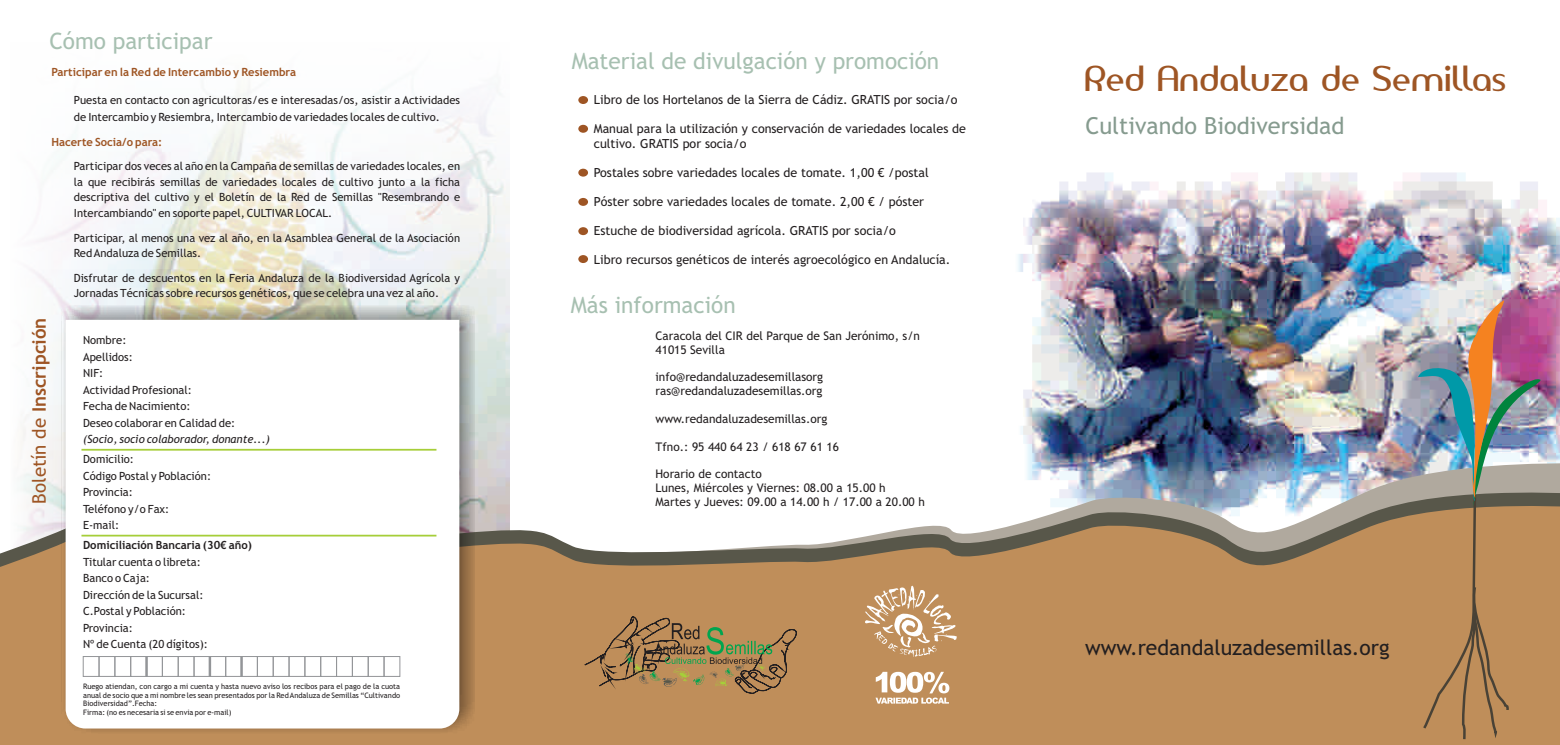
<style>
.page{position:relative;width:1560px;height:745px;background:#fff}
.page>*{position:absolute;margin:0;border:0;box-sizing:border-box;transform-origin:0 0}
.t1{font:33.88px "Amerika Sans";color:#9e5524}
.t2{font:23.38px "Trebuchet MS";color:#869b8f}
.t3{font:22.62px "Trebuchet MS";color:#a7c0b1}
.t4{font:21px "Trebuchet MS";color:#231f20}
.t5{font:700 18.62px "Trebuchet MS";color:#9e5524}
.t6{font:12.5px/14.5px "Trebuchet MS";color:#231f20}
.t7{font:11.88px/13.8px "Trebuchet MS";color:#231f20}
.t8{font:11.25px/16.5px "Trebuchet MS";color:#231f20}
.t9{font:700 11.25px "Trebuchet MS";color:#9e5524}
.t10{font:italic 11.25px "Trebuchet MS";color:#231f20}
.t11{font:700 11.25px "Trebuchet MS";color:#231f20}
.t12{font:7.5px/8.8px "Trebuchet MS";color:#231f20}
.s1{font-weight:400}
</style>
<div class="page">
<img style="left:1018px;top:172px;width:541px;height:284px">
<img style="left:164px;top:269px;width:345px;height:187px">
<svg style="left:164px;top:89px;width:345px;height:180px;fill:#f6f7f9"></svg>
<img style="left:21px;top:456px;width:1538px;height:26px">
<svg style="left:21px;top:482px;width:1538px;height:13px"></svg>
<svg style="left:0;top:495px;width:1559px;height:249px;background:#c09a72"></svg>
<div style="left:62px;top:305px;width:413px;height:428px;background:#231f20;opacity:.49"></div>
<svg style="left:66px;top:319px;width:393px;height:409px"></svg>
<img style="left:1417px;top:300px;width:123px;height:441px">
<div style="left:83px;top:655px;width:16px;height:21px;border:1px solid #939598"></div>
<div style="left:99px;top:655px;width:16px;height:21px;border:1px solid #939598"></div>
<div style="left:114px;top:655px;width:17px;height:21px;border:1px solid #939598"></div>
<div style="left:130px;top:655px;width:17px;height:21px;border:1px solid #939598"></div>
<div style="left:146px;top:655px;width:17px;height:21px;border:1px solid #939598"></div>
<div style="left:162px;top:655px;width:17px;height:21px;border:1px solid #939598"></div>
<div style="left:178px;top:655px;width:16px;height:21px;border:1px solid #939598"></div>
<div style="left:194px;top:655px;width:16px;height:21px;border:1px solid #939598"></div>
<div style="left:209px;top:655px;width:17px;height:21px;border:1px solid #939598"></div>
<div style="left:225px;top:655px;width:17px;height:21px;border:1px solid #939598"></div>
<div style="left:241px;top:655px;width:17px;height:21px;border:1px solid #939598"></div>
<div style="left:257px;top:655px;width:16px;height:21px;border:1px solid #939598"></div>
<div style="left:273px;top:655px;width:16px;height:21px;border:1px solid #939598"></div>
<div style="left:288px;top:655px;width:17px;height:21px;border:1px solid #939598"></div>
<div style="left:304px;top:655px;width:17px;height:21px;border:1px solid #939598"></div>
<div style="left:320px;top:655px;width:17px;height:21px;border:1px solid #939598"></div>
<div style="left:336px;top:655px;width:17px;height:21px;border:1px solid #939598"></div>
<div style="left:352px;top:655px;width:16px;height:21px;border:1px solid #939598"></div>
<div style="left:368px;top:655px;width:16px;height:21px;border:1px solid #939598"></div>
<div style="left:383px;top:655px;width:17px;height:21px;border:1px solid #939598"></div>
<hr style="left:209px;top:656px;width:2px;height:20px;background:#939598">
<hr style="left:240px;top:656px;width:3px;height:20px;background:#939598">
<hr style="left:145px;top:656px;width:3px;height:20px;background:#939598">
<hr style="left:81px;top:448px;width:355px;height:2px;background:#a6ce39">
<hr style="left:81px;top:534px;width:355px;height:2px;background:#a6ce39">
<div style="left:578px;top:96px;width:10px;height:8px;background:#9e5524;border-radius:50%"></div>
<div style="left:578px;top:125px;width:10px;height:8px;background:#9e5524;border-radius:50%"></div>
<div style="left:578px;top:168px;width:10px;height:8px;background:#9e5524;border-radius:50%"></div>
<div style="left:578px;top:198px;width:10px;height:8px;background:#9e5524;border-radius:50%"></div>
<div style="left:578px;top:227px;width:10px;height:8px;background:#9e5524;border-radius:50%"></div>
<div style="left:578px;top:255px;width:10px;height:8px;background:#9e5524;border-radius:50%"></div>
<svg style="left:577px;top:599px;width:219px;height:102px;background:#ac8454"></svg>
<svg style="left:864px;top:585px;width:92px;height:71px;background:#cca67d"></svg>
<svg style="left:875px;top:671px;width:74px;height:32px"></svg>
<h3 class="t3" style="left:49px;top:32px;width:164px">Cómo participar</h3>
<p class="t9" style="left:51px;top:68px;width:246px">Participar en la Red de Intercambio y Resiembra</p>
<p class="t8" style="left:74px;top:92px;width:388px">Puesta en contacto con agricultoras/es e interesadas/os, asistir a Actividades de Intercambio y Resiembra, Intercambio de variedades locales de cultivo.</p>
<p class="t8" style="left:74px;top:159px;width:388px;line-height:15.5px;text-align:justify">Participar dos veces al año en la Campaña de semillas de variedades locales, en la que recibirás semillas de variedades locales de cultivo junto a la ficha descriptiva del cultivo y el Boletín de la Red de Semillas "Resembrando e Intercambiando" en soporte papel, CULTIVAR LOCAL.</p>
<p class="t8" style="left:74px;top:230px;width:388px;line-height:15.5px">Participar, al menos una vez al año, en la Asamblea General de la Asociación<br>Red Andaluza de Semillas.</p>
<p class="t8" style="left:74px;top:271px;width:388px;line-height:15.5px">Disfrutar de descuentos en la Feria Andaluza de la Biodiversidad Agrícola y<br>Jornadas Técnicas sobre recursos genéticos, que se celebra una vez al año.</p>
<p class="t8" style="left:83px;top:333px;width:154px">Nombre:<br>Apellidos:<br>NIF:<br>Actividad Profesional:<br>Fecha de Nacimiento:<br>Deseo colaborar en Calidad de:</p>
<p class="t10" style="left:83px;top:435px;width:188px">(Socio, socio colaborador, donante...)</p>
<p class="t8" style="left:83px;top:451px;width:129px">Domicilio:<br>Código Postal y Población:<br>Provincia:<br>Teléfono y/o Fax:<br>E-mail:</p>
<p class="t11" style="left:83px;top:540px;width:170px">Domiciliación Bancaria (30€ año)</p>
<p class="t8" style="left:83px;top:554px;width:126px">Titular cuenta o libreta:<br>Banco o Caja:<br>Dirección de la Sucursal:<br>C.Postal y Población:<br>Provincia:<br>Nº de Cuenta (20 dígitos):</p>
<p class="t12" style="left:83px;top:682px;width:318px">Ruego atiendan, con cargo a mi cuenta y hasta nuevo aviso los recibos para el pago de la cuota anual de socio que a mi nombre les sean presentados por la Red Andaluza de Semillas “Cultivando Biodiversidad”.Fecha:<br>Firma: (no es necesaria si se envia por e-mail)</p>
<p class="t9" style="left:51px;top:137px;width:112px">Hacerte Socia/o para:</p>
<h3 class="t5" style="left:32px;top:503px;width:187px;rotate:-90deg"><span class="s1">Boletín de</span> Inscripción</h3>
<h3 class="t3" style="left:571px;top:53px;width:369px">Material de divulgación y promoción</h3>
<p class="t6" style="left:593px;top:93px;width:365px">Libro de los Hortelanos de la Sierra de Cádiz. GRATIS por socia/o</p>
<p class="t6" style="left:593px;top:122px;width:373px">Manual para la utilización y conservación de variedades locales de cultivo. GRATIS por socia/o</p>
<p class="t6" style="left:593px;top:166px;width:336px">Postales sobre variedades locales de tomate. 1,00 € /postal</p>
<p class="t6" style="left:593px;top:195px;width:332px">Póster sobre variedades locales de tomate. 2,00 € / póster</p>
<p class="t6" style="left:593px;top:224px;width:303px">Estuche de biodiversidad agrícola. GRATIS por socia/o</p>
<p class="t6" style="left:593px;top:253px;width:358px">Libro recursos genéticos de interés agroecológico en Andalucía.</p>
<h3 class="t3" style="left:570px;top:296px;width:166px">Más información</h3>
<p class="t7" style="left:655px;top:330px;width:266px">Caracola del CIR del Parque de San Jerónimo, s/n<br>41015 Sevilla</p>
<p class="t7" style="left:655px;top:371px;width:169px">info@redandaluzadesemillasorg ras@redandaluzadesemillas.org</p>
<p class="t7" style="left:655px;top:412px;width:173px">www.redandaluzadesemillas.org</p>
<p class="t7" style="left:655px;top:440px;width:185px">Tfno.: 95 440 64 23 / 618 67 61 16</p>
<p class="t7" style="left:655px;top:468px;width:271px">Horario de contacto<br>Lunes, Miércoles y Viernes: 08.00 a 15.00 h<br>Martes y Jueves: 09.00 a 14.00 h / 17.00 a 20.00 h</p>
<h1 class="t1" style="left:1083px;top:66px;width:423px">Red Andaluza de Semillas</h1>
<h2 class="t2" style="left:1085px;top:117px;width:260px">Cultivando Biodiversidad</h2>
<h3 class="t4" style="left:1085px;top:638px;width:306px">www.redandaluzadesemillas.org</h3>
</div>
